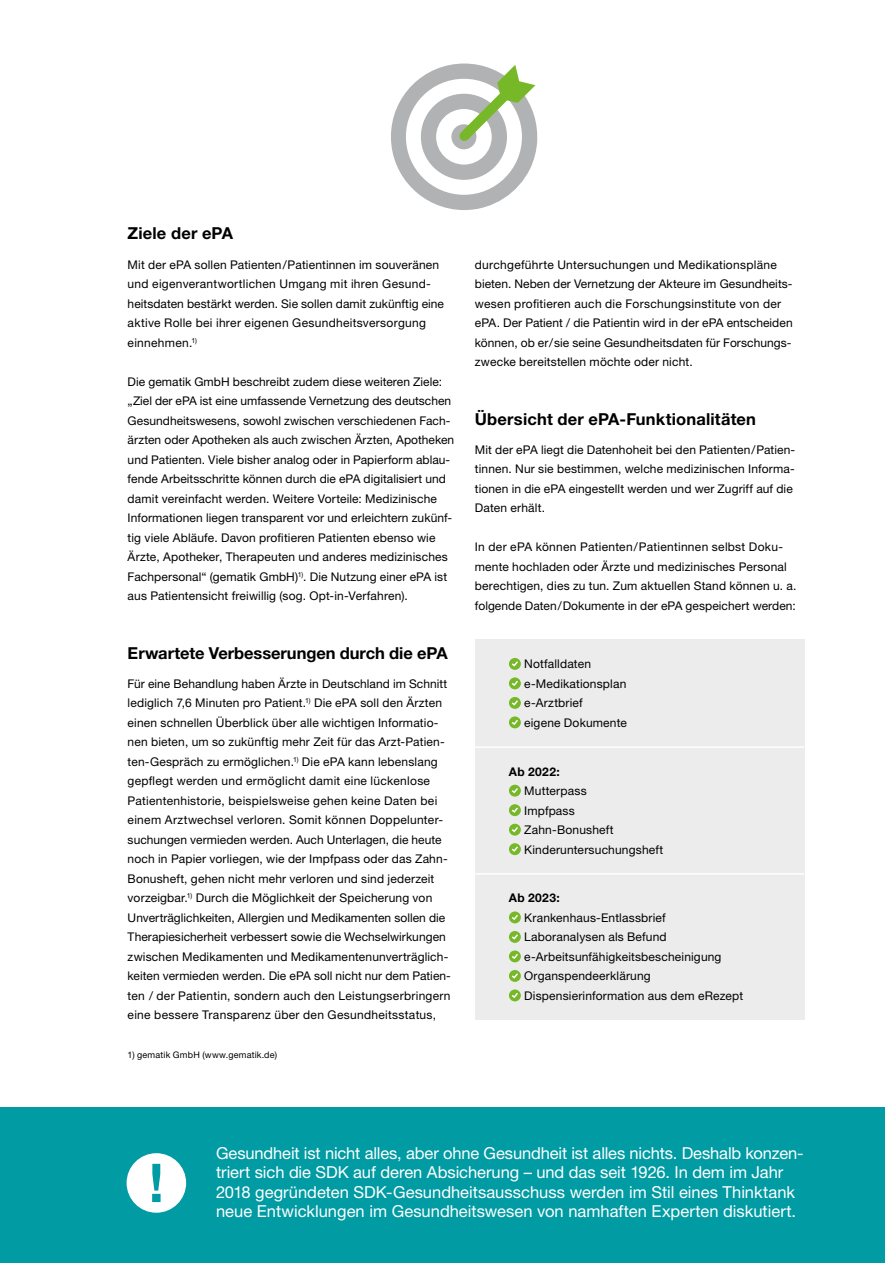
<style>
.page{position:relative;width:885px;height:1263px;background:#fff}
.page>*{position:absolute;margin:0;border:0;box-sizing:border-box;transform-origin:0 0}
.t1{font:16.5px/19.5px "Helvetica Neue LT Std";color:#fff}
.t2{font:700 16.5px "Helvetica Neue LT Std";letter-spacing:.005em;color:#000}
.t3{font:12px/19.5px "Helvetica Neue LT Std";letter-spacing:.01em;color:#000}
.t4{font:700 12px "Helvetica Neue LT Std";letter-spacing:.03em;color:#000}
.t5{font:9px "Helvetica Neue LT Std";letter-spacing:.025em;color:#000}
</style>
<div class="page">
<div style="left:0;top:1107px;width:884px;height:156px;background:#009ba3"></div>
<div style="left:475px;top:639px;width:329px;height:380px;background:#ececed"></div>
<hr style="left:475px;top:746px;width:329px;height:2px;background:#fff">
<hr style="left:475px;top:873px;width:329px;height:2px;background:#fff">
<div style="left:509px;top:658px;width:12px;height:12px;background:#76b828;border-radius:50%"></div>
<svg style="left:511px;top:661px;width:7px;height:6px"></svg>
<div style="left:509px;top:677px;width:12px;height:12px;background:#76b828;border-radius:50%"></div>
<svg style="left:512px;top:681px;width:6px;height:5px"></svg>
<div style="left:509px;top:697px;width:12px;height:12px;background:#76b828;border-radius:50%"></div>
<svg style="left:511px;top:700px;width:7px;height:6px"></svg>
<div style="left:509px;top:716px;width:12px;height:12px;background:#76b828;border-radius:50%"></div>
<svg style="left:512px;top:720px;width:6px;height:5px"></svg>
<div style="left:509px;top:785px;width:12px;height:12px;background:#76b828;border-radius:50%"></div>
<svg style="left:511px;top:788px;width:7px;height:5px"></svg>
<div style="left:509px;top:804px;width:12px;height:12px;background:#76b828;border-radius:50%"></div>
<svg style="left:511px;top:807px;width:7px;height:6px"></svg>
<div style="left:509px;top:824px;width:12px;height:12px;background:#76b828;border-radius:50%"></div>
<svg style="left:511px;top:827px;width:7px;height:5px"></svg>
<div style="left:509px;top:843px;width:12px;height:12px;background:#76b828;border-radius:50%"></div>
<svg style="left:511px;top:846px;width:7px;height:6px"></svg>
<div style="left:509px;top:911px;width:12px;height:12px;background:#76b828;border-radius:50%"></div>
<svg style="left:512px;top:915px;width:6px;height:5px"></svg>
<div style="left:509px;top:931px;width:12px;height:12px;background:#76b828;border-radius:50%"></div>
<svg style="left:511px;top:934px;width:7px;height:6px"></svg>
<div style="left:509px;top:950px;width:12px;height:12px;background:#76b828;border-radius:50%"></div>
<svg style="left:512px;top:954px;width:6px;height:5px"></svg>
<div style="left:509px;top:970px;width:12px;height:12px;background:#76b828;border-radius:50%"></div>
<svg style="left:511px;top:973px;width:7px;height:6px"></svg>
<div style="left:509px;top:989px;width:12px;height:12px;background:#76b828;border-radius:50%"></div>
<svg style="left:512px;top:993px;width:6px;height:5px"></svg>
<svg style="left:391px;top:64px;width:146px;height:146px"></svg>
<svg style="left:126px;top:1153px;width:60px;height:60px"></svg>
<h1 class="t2" style="left:128px;top:223px;width:107px">Ziele der ePA</h1>
<p class="t3" style="left:128px;top:254px;width:318px">Mit der ePA sollen Patienten/Patientinnen im souveränen und eigenverantwortlichen Umgang mit ihren Gesund&shy;heitsdaten bestärkt werden. Sie sollen damit zukünftig eine aktive Rolle bei ihrer eigenen Gesundheitsversorgung einnehmen.<sup>1)</sup></p>
<p class="t3" style="left:128px;top:371px;width:328px">Die gematik GmbH beschreibt zudem diese weiteren Ziele: „Ziel der ePA ist eine umfassende Vernetzung des deutschen Gesundheitswesens, sowohl zwischen verschiedenen Fach‑ ärzten oder Apotheken als auch zwischen Ärzten, Apotheken und Patienten. Viele bisher analog oder in Papierform ablau&shy;fende Arbeitsschritte können durch die ePA digitalisiert und damit vereinfacht werden. Weitere Vorteile: Medizinische Informationen liegen transparent vor und erleichtern zukünf‑ tig viele Abläufe. Davon profitieren Patienten ebenso wie Ärzte, Apotheker, Therapeuten und anderes medizinisches Fachpersonal“ (gematik GmbH)<sup>1)</sup>. Die Nutzung einer ePA ist aus Patientensicht freiwillig (sog. Opt-in-Verfahren).</p>
<h1 class="t2" style="left:128px;top:642px;width:321px">Erwartete Verbesserungen durch die ePA</h1>
<p class="t3" style="left:128px;top:674px;width:324px">Für eine Behandlung haben Ärzte in Deutschland im Schnitt lediglich 7,6 Minuten pro Patient.<sup>1)</sup> Die ePA soll den Ärzten einen schnellen Überblick über alle wichtigen Informatio&shy;nen bieten, um so zukünftig mehr Zeit für das Arzt-Patien&shy;ten-Gespräch zu ermöglichen.<sup>1)</sup> Die ePA kann lebenslang gepflegt werden und ermöglicht damit eine lückenlose Patientenhistorie, beispielsweise gehen keine Daten bei einem Arztwechsel verloren. Somit können Doppelunter&shy;suchungen vermieden werden. Auch Unterlagen, die heute noch in Papier vorliegen, wie der Impfpass oder das Zahn-Bonusheft, gehen nicht mehr verloren und sind jederzeit vorzeigbar.<sup>1)</sup> Durch die Möglichkeit der Speicherung von Unverträglichkeiten, Allergien und Medikamenten sollen die Therapiesicherheit verbessert sowie die Wechselwirkungen zwischen Medikamenten und Medikamentenunverträglich‑ keiten vermieden werden. Die ePA soll nicht nur dem Patien‑ ten / der Patientin, sondern auch den Leistungserbringern eine bessere Transparenz über den Gesundheitsstatus,</p>
<p class="t5" style="left:128px;top:1050px;width:151px">1) gematik GmbH (www.gematik.de)</p>
<p class="t3" style="left:475px;top:254px;width:319px">durchgeführte Untersuchungen und Medikationspläne bieten. Neben der Vernetzung der Akteure im Gesundheits&shy;wesen profitieren auch die Forschungsinstitute von der ePA. Der Patient / die Patientin wird in der ePA entscheiden können, ob er/sie seine Gesundheitsdaten für Forschungs&shy;zwecke bereitstellen möchte oder nicht.</p>
<h1 class="t2" style="left:475px;top:408px;width:283px">Übersicht der ePA-Funktionalitäten</h1>
<p class="t3" style="left:475px;top:440px;width:322px">Mit der ePA liegt die Datenhoheit bei den Patienten/Patien&shy;tinnen. Nur sie bestimmen, welche medizinischen Informa&shy;tionen in die ePA eingestellt werden und wer Zugriff auf die Daten erhält.</p>
<p class="t3" style="left:475px;top:537px;width:323px">In der ePA können Patienten/Patientinnen selbst Doku&shy;mente hochladen oder Ärzte und medizinisches Personal berechtigen, dies zu tun. Zum aktuellen Stand können u. a. folgende Daten/Dokumente in der ePA gespeichert werden:</p>
<p class="t3" style="left:524px;top:654px;width:104px">Notfalldaten e-Medikationsplan e-Arztbrief<br>eigene Dokumente</p>
<p class="t4" style="left:509px;top:764px;width:52px">Ab 2022:</p>
<p class="t3" style="left:524px;top:781px;width:140px">Mutterpass<br>Impfpass<br>Zahn-Bonusheft<br>Kinderuntersuchungsheft</p>
<p class="t4" style="left:509px;top:891px;width:52px">Ab 2023:</p>
<p class="t3" style="left:524px;top:908px;width:220px">Krankenhaus-Entlassbrief<br>Laboranalysen als Befund e-Arbeitsunfähigkeitsbescheinigung<br>Organspendeerklärung<br>Dispensierinformation aus dem eRezept</p>
<p class="t1" style="left:216px;top:1143px;width:587px">Gesundheit ist nicht alles, aber ohne Gesundheit ist alles nichts. Deshalb konzen‑ triert sich die SDK auf deren Absicherung – und das seit 1926. In dem im Jahr 2018 gegründeten SDK-Gesundheitsausschuss werden im Stil eines Thinktank neue Entwicklungen im Gesundheitswesen von namhaften Experten diskutiert.</p>
</div>
